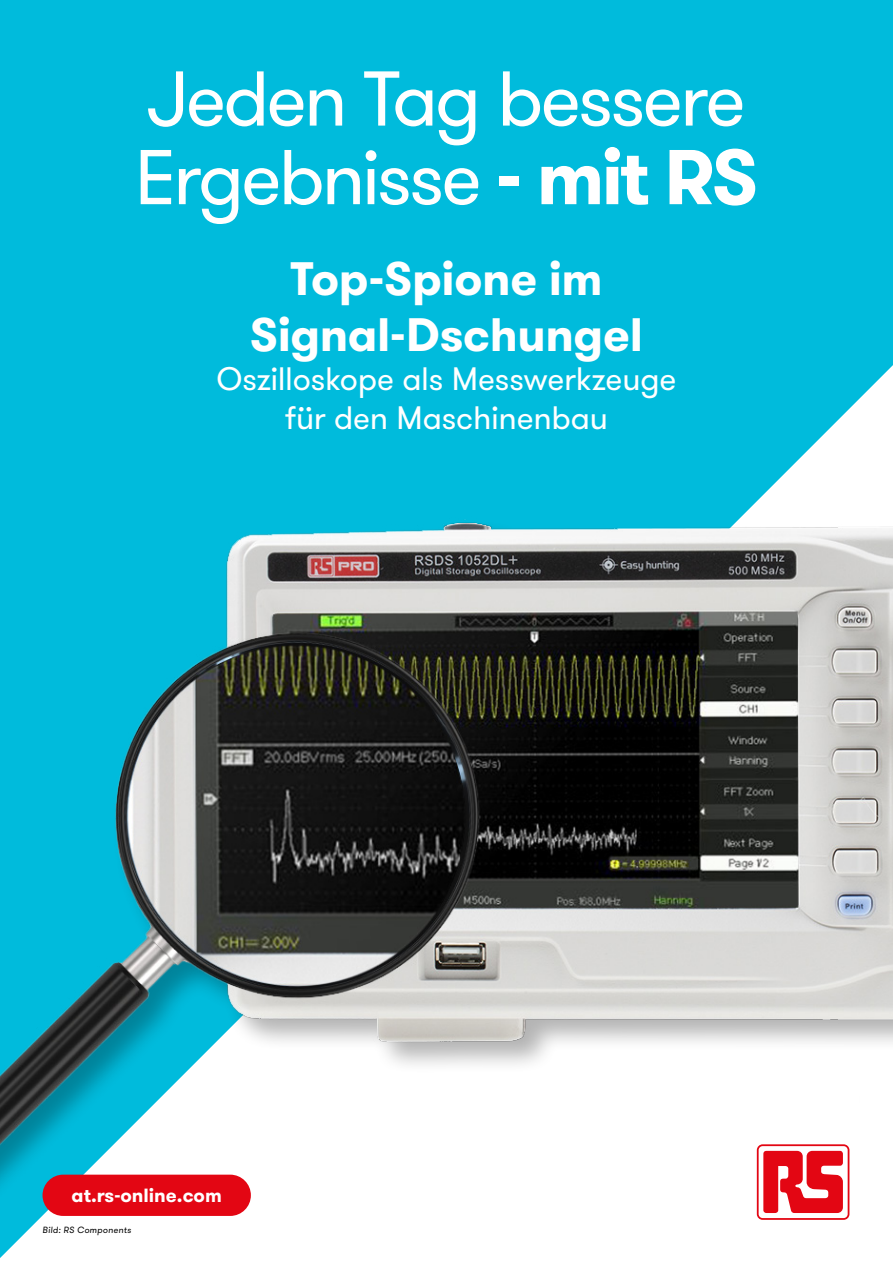
<style>
.page{position:relative;width:893px;height:1263px;background:#fff}
.page>*{position:absolute;margin:0;border:0;box-sizing:border-box;transform-origin:0 0}
.t1{font:77.4px/78.6px "GT Walsheim Pro";letter-spacing:-.04em;color:#fff}
.t2{font:700 46.8px/56.2px "GT Walsheim Pro";letter-spacing:-.01em;color:#fff;text-align:center}
.t3{font:32.4px/38.8px "GT Walsheim Pro";letter-spacing:-.01em;color:#fff;text-align:center}
.t4{font:700 19.05px "GT Walsheim Pro";color:#fff}
.t5{font:italic 9px "GT Walsheim Pro";letter-spacing:.025em;color:#000}
.s1{font-weight:700}
</style>
<div class="page">
<div style="left:0;top:0;width:893px;height:502px;background:#00bbdc"></div>
<img style="left:0;top:502px;width:893px;height:756px">
<h1 class="t1" style="left:135px;top:61px;width:625px">Jeden Tag bessere<br>Ergebnisse <span class="s1">- mit RS</span></h1>
<h2 class="t2" style="left:250px;top:250px;width:395px">Top-Spione im<br>Signal-Dschungel</h2>
<p class="t3" style="left:216px;top:360px;width:462px">Oszilloskope als Messwerkzeuge für den Maschinenbau</p>
<p class="t4" style="left:72px;top:1183px;width:152px">at.rs-online.com</p>
<p class="t5" style="left:43px;top:1224px;width:90px">Bild: RS Components</p>
</div>
